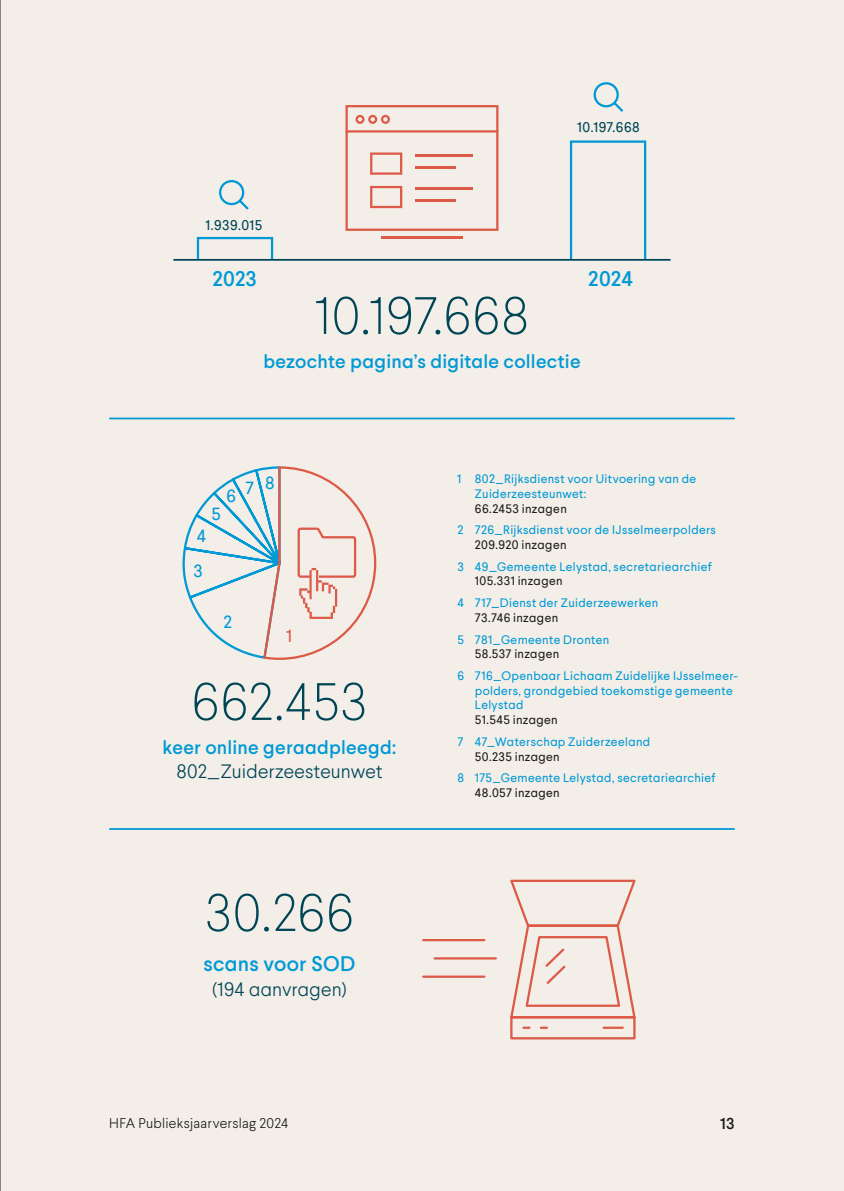
<style>
.page{position:relative;width:844px;height:1191px;background:#fff}
.page>*{position:absolute;margin:0;border:0;box-sizing:border-box;transform-origin:0 0}
.t1{font:100 52.5px "Larsseit";letter-spacing:.02em;color:#004556}
.t2{font:500 21px "Larsseit";letter-spacing:.015em;color:#0099d5}
.t3{font:500 19.25px "Larsseit";letter-spacing:.015em;color:#0099d5}
.t4{font:300 19.25px "Larsseit";letter-spacing:.01em;color:#004556}
.t5{font:17.5px "Larsseit";color:#0099d5}
.t6{font:17.5px "Larsseit";color:#dc5a47}
.t7{font:500 15.75px "Larsseit";color:#1d1d1b}
.t8{font:300 14px "Larsseit";letter-spacing:.02em;color:#1d1d1b}
.t9{font:14px "Larsseit";letter-spacing:.035em;color:#004556}
.t10{font:12.25px/14.7px "Larsseit";letter-spacing:.03em;color:#0099d5}
.t11{font:12.25px "Larsseit";letter-spacing:.03em;color:#1d1d1b}
</style>
<div class="page">
<div style="left:0;top:0;width:843px;height:1191px;background:#f3eee8"></div>
<div style="left:197px;top:237px;width:76px;height:24px;background:#f3eee8;border:2px solid #0099d5"></div>
<svg style="left:219px;top:180px;width:30px;height:30px"></svg>
<hr style="left:109px;top:417px;width:625px;height:2px;background:#0099d5">
<hr style="left:109px;top:828px;width:625px;height:2px;background:#0099d5">
<svg style="left:510px;top:879px;width:126px;height:161px"></svg>
<hr style="left:423px;top:939px;width:61px;height:2px;background:#dc5a47">
<hr style="left:434px;top:957px;width:61px;height:2px;background:#dc5a47">
<hr style="left:423px;top:975px;width:61px;height:2px;background:#dc5a47">
<hr style="left:381px;top:237px;width:81px;height:2px;background:#dc5a47">
<svg style="left:345px;top:105px;width:153px;height:126px"></svg>
<hr style="left:415px;top:187px;width:57px;height:3px;background:#dc5a47">
<hr style="left:415px;top:199px;width:40px;height:2px;background:#dc5a47">
<div style="left:569px;top:140px;width:77px;height:121px;background:#f3eee8;border:2px solid #0099d5"></div>
<svg style="left:593px;top:82px;width:31px;height:30px"></svg>
<hr style="left:173px;top:259px;width:497px;height:2px;background:#004556">
<svg style="left:182px;top:466px;width:194px;height:194px"></svg>
<hr style="left:0;top:0;width:1px;height:1191px;background:#1d1d1b">
<p class="t9" style="left:205px;top:216px;width:58px">1.939.015</p>
<p class="t9" style="left:577px;top:118px;width:64px">10.197.668</p>
<h2 class="t2" style="left:212px;top:265px;width:46px">2023</h2>
<h2 class="t2" style="left:588px;top:265px;width:46px">2024</h2>
<h1 class="t1" style="left:315px;top:283px;width:216px">10.197.668</h1>
<h3 class="t3" style="left:263px;top:348px;width:318px">bezochte pagina’s digitale collectie</h3>
<h3 class="t5" style="left:226px;top:484px;width:11px">6</h3>
<h3 class="t5" style="left:211px;top:502px;width:11px">5</h3>
<h3 class="t5" style="left:197px;top:524px;width:11px">4</h3>
<h3 class="t5" style="left:193px;top:559px;width:11px">3</h3>
<h3 class="t5" style="left:245px;top:474px;width:30px">7 8</h3>
<h3 class="t5" style="left:223px;top:610px;width:10px">2</h3>
<h3 class="t6" style="left:286px;top:624px;width:7px">1</h3>
<h1 class="t1" style="left:191px;top:668px;width:177px">662.453</h1>
<h3 class="t3" style="left:162px;top:734px;width:235px">keer online geraadpleegd:</h3>
<h3 class="t4" style="left:176px;top:759px;width:207px">802_Zuiderzeesteunwet</h3>
<h1 class="t1" style="left:205px;top:879px;width:150px">30.266</h1>
<h2 class="t2" style="left:203px;top:950px;width:153px">scans voor SOD</h2>
<h3 class="t4" style="left:212px;top:976px;width:136px">(194 aanvragen)</h3>
<p class="t10" style="left:474px;top:471px;width:223px;text-indent:-18px">1 802_Rijksdienst voor Uitvoering van de<br>Zuiderzeesteunwet:</p>
<p class="t11" style="left:474px;top:500px;width:93px">66.2453 inzagen</p>
<p class="t10" style="left:457px;top:522px;width:260px">2 726_Rijksdienst voor de IJsselmeerpolders</p>
<p class="t11" style="left:474px;top:537px;width:93px">209.920 inzagen</p>
<p class="t10" style="left:457px;top:559px;width:256px">3 49_Gemeente Lelystad, secretariearchief</p>
<p class="t11" style="left:474px;top:573px;width:89px">105.331 inzagen</p>
<p class="t10" style="left:457px;top:595px;width:202px">4 717_Dienst der Zuiderzeewerken</p>
<p class="t11" style="left:475px;top:609px;width:85px">73.746 inzagen</p>
<p class="t10" style="left:457px;top:632px;width:153px">5 781_Gemeente Dronten</p>
<p class="t11" style="left:475px;top:646px;width:86px">58.537 inzagen</p>
<p class="t10" style="left:475px;top:668px;width:264px;text-indent:-18px">6 716_Openbaar Lichaam Zuidelijke IJsselmeer&shy;polders, grondgebied toekomstige gemeente<br>Lelystad</p>
<p class="t11" style="left:475px;top:712px;width:84px">51.545 inzagen</p>
<p class="t10" style="left:457px;top:734px;width:194px">7 47_Waterschap Zuiderzeeland</p>
<p class="t11" style="left:475px;top:748px;width:86px">50.235 inzagen</p>
<p class="t10" style="left:457px;top:770px;width:260px">8 175_Gemeente Lelystad, secretariearchief</p>
<p class="t11" style="left:475px;top:784px;width:86px">48.057 inzagen</p>
<p class="t8" style="left:109px;top:1113px;width:181px">HFA Publieksjaarverslag 2024</p>
<p class="t7" style="left:720px;top:1113px;width:16px">13</p>
</div>
